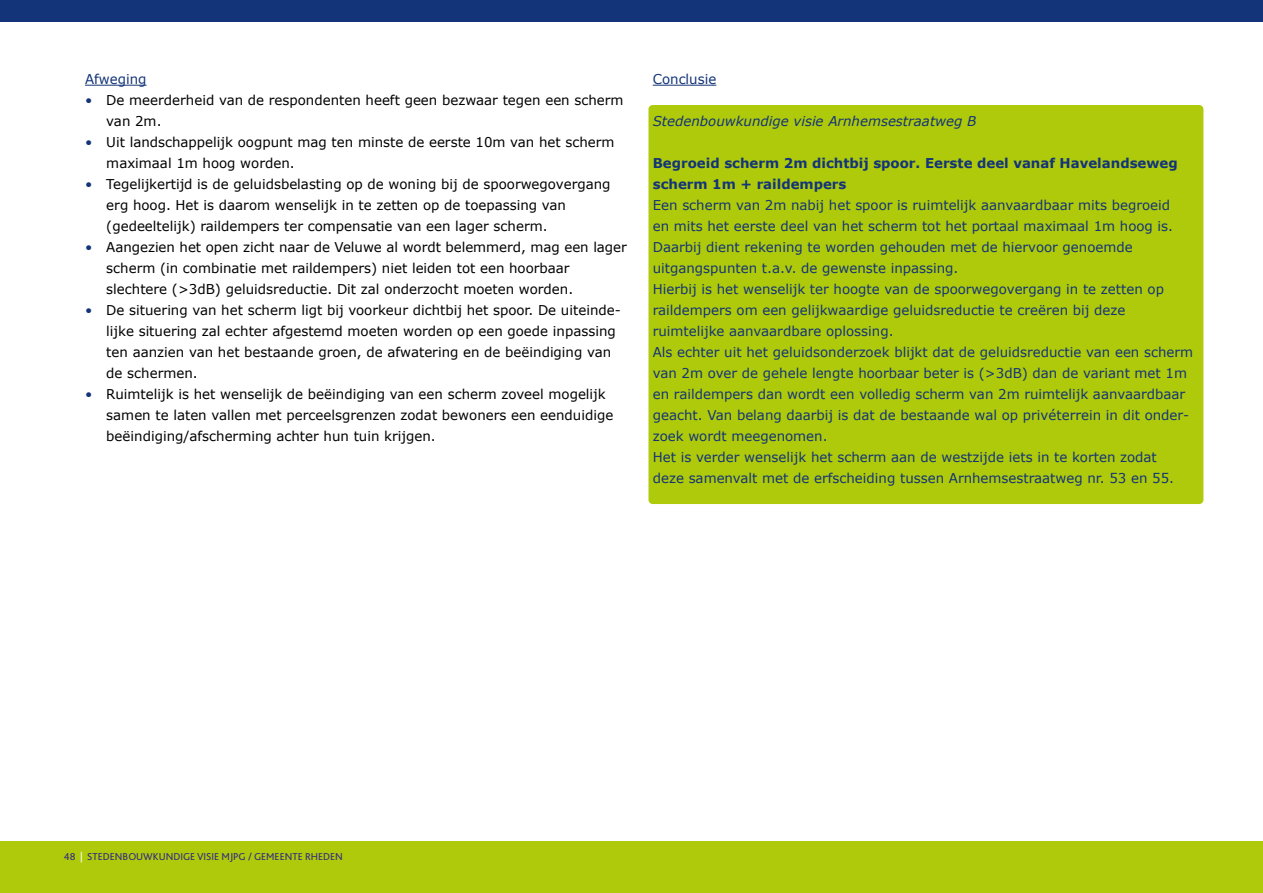
<style>
.page{position:relative;width:1263px;height:893px;background:#fff}
.page>*{position:absolute;margin:0;border:0;box-sizing:border-box;transform-origin:0 0}
.t1{font:13.5px/21px "Verdana";color:#000}
.t2{font:13.5px/21px "Verdana";color:#133478}
.t3{font:700 13.5px/21px "Verdana";color:#133478}
.t4{font:italic 13.5px "Verdana";color:#133478}
.t5{font:10.5px "Bliss 2";color:#312783}
.s1{color:#133478}
.s2{color:#fff}
</style>
<div class="page">
<div style="left:648px;top:105px;width:555px;height:399px;background:#afca0b;border-radius:4px"></div>
<div style="left:0;top:842px;width:1263px;height:51px;background:#afca0b"></div>
<div style="left:0;top:0;width:1263px;height:21px;background:#133478"></div>
<hr style="left:85px;top:85px;width:62px;height:1px;background:#133478">
<hr style="left:653px;top:85px;width:63px;height:1px;background:#133478">
<p class="t2" style="left:85px;top:68px;width:63px">Afweging</p>
<p class="t1" style="left:106px;top:89px;width:519px;text-indent:-21px"><span class="s1">•</span> De meerderheid van de respondenten heeft geen bezwaar tegen een scherm van 2m.</p>
<p class="t1" style="left:106px;top:131px;width:510px;text-indent:-21px"><span class="s1">•</span> Uit landschappelijk oogpunt mag ten minste de eerste 10m van het scherm maximaal 1m hoog worden.</p>
<p class="t1" style="left:106px;top:173px;width:506px;text-indent:-21px"><span class="s1">•</span> Tegelijkertijd is de geluidsbelasting op de woning bij de spoorwegovergang erg hoog. Het is daarom wenselijk in te zetten op de toepassing van (gedeeltelijk) raildempers ter compensatie van een lager scherm.</p>
<p class="t1" style="left:106px;top:236px;width:522px;text-indent:-21px"><span class="s1">•</span> Aangezien het open zicht naar de Veluwe al wordt belemmerd, mag een lager scherm (in combinatie met raildempers) niet leiden tot een hoorbaar slechtere (&gt;3dB) geluidsreductie. Dit zal onderzocht moeten worden.</p>
<p class="t1" style="left:106px;top:300px;width:516px;text-indent:-21px"><span class="s1">•</span> De situering van het scherm ligt bij voorkeur dichtbij het spoor. De uiteinde&shy;lijke situering zal echter afgestemd moeten worden op een goede inpassing ten aanzien van het bestaande groen, de afwatering en de beëindiging van de schermen.</p>
<p class="t1" style="left:106px;top:384px;width:508px;text-indent:-21px"><span class="s1">•</span> Ruimtelijk is het wenselijk de beëindiging van een scherm zoveel mogelijk samen te laten vallen met perceelsgrenzen zodat bewoners een eenduidige beëindiging/afscherming achter hun tuin krijgen.</p>
<p class="t2" style="left:653px;top:68px;width:65px">Conclusie</p>
<p class="t4" style="left:653px;top:112px;width:325px">Stedenbouwkundige visie Arnhemsestraatweg B</p>
<p class="t3" style="left:653px;top:153px;width:526px">Begroeid scherm 2m dichtbij spoor. Eerste deel vanaf Havelandseweg scherm 1m + raildempers</p>
<p class="t2" style="left:653px;top:194px;width:542px">Een scherm van 2m nabij het spoor is ruimtelijk aanvaardbaar mits begroeid<br>en mits het eerste deel van het scherm tot het portaal maximaal 1m hoog is.<br>Daarbij dient rekening te worden gehouden met de hiervoor genoemde uitgangspunten t.a.v. de gewenste inpassing.<br>Hierbij is het wenselijk ter hoogte van de spoorwegovergang in te zetten op raildempers om een gelijkwaardige geluidsreductie te creëren bij deze ruimtelijke aanvaardbare oplossing.<br>Als echter uit het geluidsonderzoek blijkt dat de geluidsreductie van een scherm van 2m over de gehele lengte hoorbaar beter is (&gt;3dB) dan de variant met 1m en raildempers dan wordt een volledig scherm van 2m ruimtelijk aanvaardbaar geacht. Van belang daarbij is dat de bestaande wal op privéterrein in dit onder&shy;zoek wordt meegenomen.<br>Het is verder wenselijk het scherm aan de westzijde iets in te korten zodat<br>deze samenvalt met de erfscheiding tussen Arnhemsestraatweg nr. 53 en 55.</p>
<p class="t5" style="left:64px;top:850px;width:281px">48 <span class="s2">|</span> STEDENBOUWKUNDIGE VISIE MJPG / GEMEENTE RHEDEN</p>
</div>
